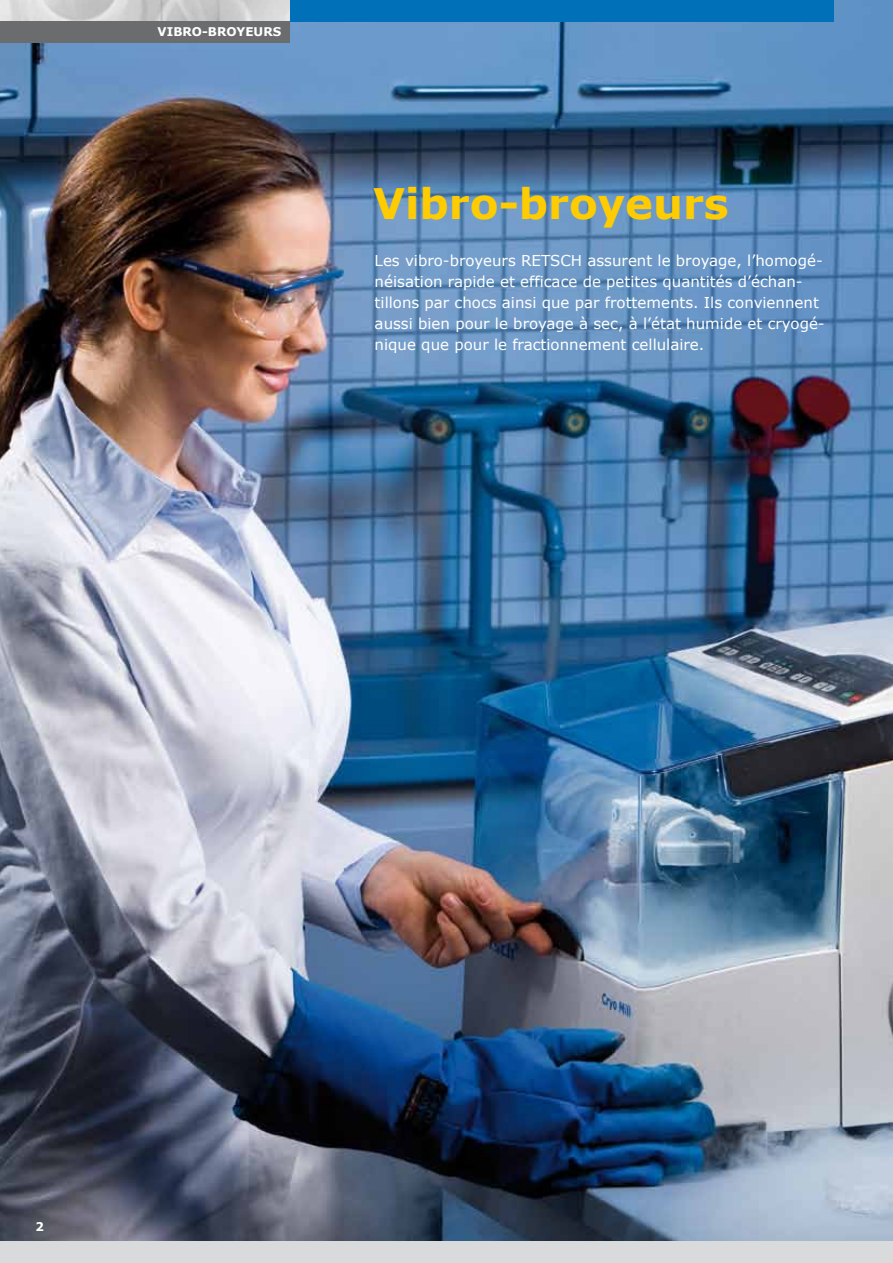
<style>
.page{position:relative;width:893px;height:1263px;background:#fff}
.page>*{position:absolute;margin:0;border:0;box-sizing:border-box;transform-origin:0 0}
.t1{font:700 42px "Verdana";color:#fecc00}
.t2{font:15px/21px "Verdana";color:#fff}
.t3{font:700 12px "Verdana";color:#fff}
</style>
<div class="page">
<img style="left:0;top:0;width:893px;height:1242px">
<div style="left:0;top:1242px;width:893px;height:21px;background:#d9dadb"></div>
<div style="left:289px;top:0;width:544px;height:21px;background:#0070b8"></div>
<img style="left:0;top:0;width:289px;height:21px">
<div style="left:0;top:21px;width:289px;height:22px;background:#6b6c6e"></div>
<p class="t3" style="left:158px;top:24px;width:125px">VIBRO-BROYEURS</p>
<h1 class="t1" style="left:373px;top:177px;width:357px">Vibro-broyeurs</h1>
<p class="t2" style="left:375px;top:249px;width:452px">Les vibro-broyeurs RETSCH assurent le broyage, l’homogé&shy;néisation rapide et efficace de petites quantités d’échan&shy;tillons par chocs ainsi que par frottements. Ils conviennent aussi bien pour le broyage à sec, à l’état humide et cryogé&shy;nique que pour le fractionnement cellulaire.</p>
<p class="t3" style="left:36px;top:1219px;width:10px">2</p>
</div>
